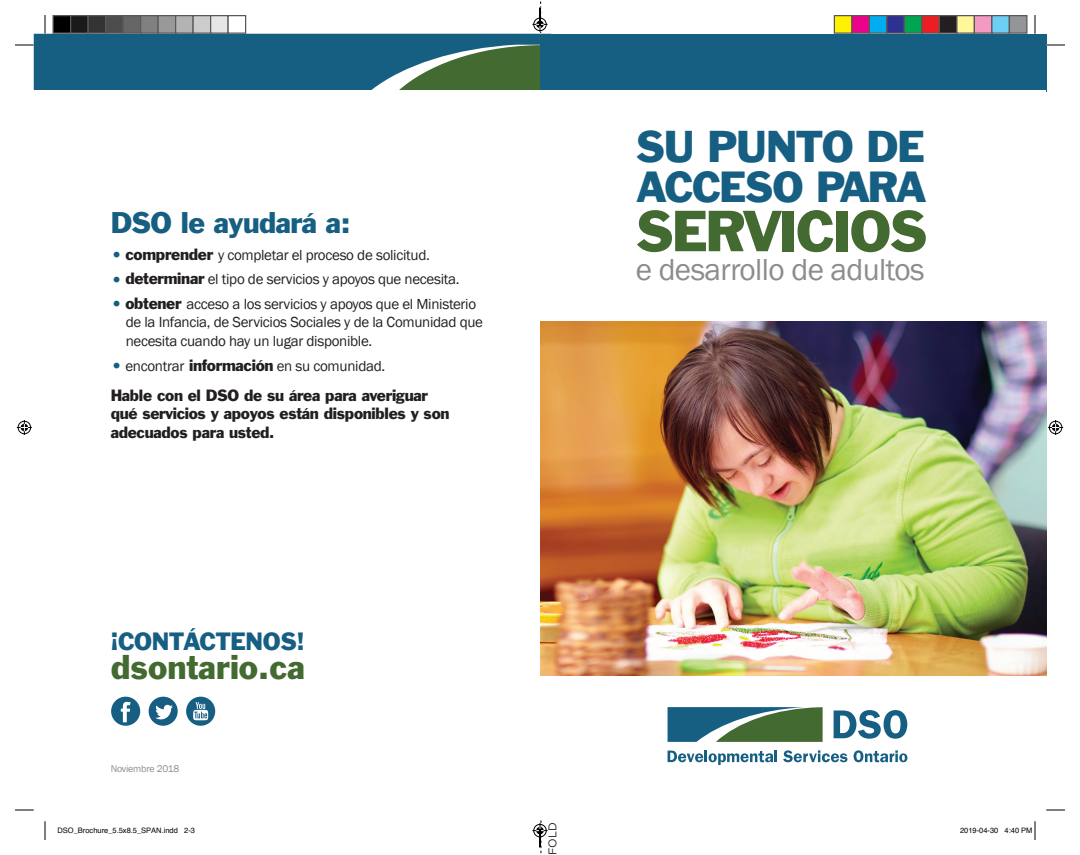
<style>
.page{position:relative;width:1080px;height:855px;background:#fff}
.page>*{position:absolute;margin:0;border:0;box-sizing:border-box;transform-origin:0 0}
.t1{font:53.12px "Franklin Gothic BT";letter-spacing:-.03em;color:#436a31}
.t2{font:41px "Franklin Gothic BT";letter-spacing:-.025em;color:#165f83}
.t3{font:40px "Franklin Gothic BT";letter-spacing:-.025em;color:#165f83}
.t4{font:31.62px "Franklin Gothic BT";color:#436a31}
.t5{font:31.25px "Franklin Gothic";letter-spacing:-.02em;color:#8a8c8f}
.t6{font:27.5px "Franklin Gothic BT";letter-spacing:-.02em;color:#165f83}
.t7{font:23px "Franklin Gothic BT";letter-spacing:-.01em;color:#165f83}
.t8{font:15px/18.8px "Franklin Gothic";letter-spacing:-.02em;color:#231f20}
.t9{font:15px/18.8px "Franklin Gothic BT";letter-spacing:-.02em;color:#231f20}
.t10{font:11.25px "Gotham";color:#231f20}
.t11{font:10px "Franklin Gothic";letter-spacing:-.02em;color:#8a8c8f}
.t12{font:7.5px "Helvetica";color:#000}
.s1{font-family:"Franklin Gothic BT";font-size:20px;color:#165f83}
.s2{font-family:"Franklin Gothic BT"}
</style>
<div class="page">
<img style="left:540px;top:321px;width:506px;height:355px">
<div style="left:540px;top:34px;width:506px;height:58px;background:#165f83"></div>
<svg style="left:668px;top:751px;width:109px;height:14px"></svg>
<svg style="left:783px;top:750px;width:64px;height:12px"></svg>
<svg style="left:854px;top:750px;width:53px;height:12px"></svg>
<svg style="left:834px;top:710px;width:73px;height:29px"></svg>
<svg style="left:668px;top:707px;width:155px;height:35px"></svg>
<div style="left:34px;top:90px;width:1012px;height:18px;background:#fff"></div>
<div style="left:149px;top:697px;width:29px;height:29px;background:#165f83;border-radius:50%"></div>
<svg style="left:155px;top:705px;width:18px;height:14px"></svg>
<div style="left:111px;top:697px;width:29px;height:29px;background:#165f83;border-radius:50%"></div>
<svg style="left:121px;top:702px;width:10px;height:20px"></svg>
<div style="left:186px;top:697px;width:29px;height:29px;background:#165f83;border-radius:50%"></div>
<svg style="left:193px;top:702px;width:15px;height:18px"></svg>
<svg style="left:1046px;top:44px;width:19px;height:2px"></svg>
<svg style="left:15px;top:809px;width:19px;height:2px"></svg>
<svg style="left:1046px;top:809px;width:19px;height:2px"></svg>
<svg style="left:44px;top:821px;width:2px;height:19px"></svg>
<svg style="left:1034px;top:15px;width:2px;height:19px"></svg>
<svg style="left:17px;top:420px;width:15px;height:15px"></svg>
<svg style="left:1048px;top:420px;width:15px;height:15px"></svg>
<div style="left:834px;top:16px;width:18px;height:17px;background:#fff101"></div>
<div style="left:834px;top:15px;width:18px;height:19px;border:1px solid #595959"></div>
<div style="left:852px;top:16px;width:17px;height:17px;background:#ed028c"></div>
<div style="left:851px;top:15px;width:19px;height:19px;border:1px solid #595959"></div>
<div style="left:869px;top:16px;width:18px;height:17px;background:#00aeef"></div>
<div style="left:869px;top:15px;width:19px;height:19px;border:1px solid #595959"></div>
<div style="left:887px;top:16px;width:17px;height:17px;background:#2e3092"></div>
<div style="left:886px;top:15px;width:19px;height:19px;border:1px solid #595959"></div>
<div style="left:904px;top:16px;width:18px;height:17px;background:#00a54f"></div>
<div style="left:904px;top:15px;width:18px;height:19px;border:1px solid #595959"></div>
<div style="left:922px;top:16px;width:17px;height:17px;background:#ee1d23"></div>
<div style="left:921px;top:15px;width:19px;height:19px;border:1px solid #595959"></div>
<div style="left:939px;top:16px;width:18px;height:17px;background:#231f20"></div>
<div style="left:939px;top:15px;width:19px;height:19px;border:1px solid #595959"></div>
<div style="left:957px;top:16px;width:17px;height:17px;background:#fff79a"></div>
<div style="left:956px;top:15px;width:19px;height:19px;border:1px solid #595959"></div>
<div style="left:974px;top:16px;width:18px;height:17px;background:#f499c2"></div>
<div style="left:974px;top:15px;width:18px;height:19px;border:1px solid #595959"></div>
<div style="left:992px;top:16px;width:17px;height:17px;background:#6bcff6"></div>
<div style="left:991px;top:15px;width:19px;height:19px;border:1px solid #595959"></div>
<div style="left:1009px;top:16px;width:18px;height:17px;background:#939598"></div>
<div style="left:1009px;top:15px;width:19px;height:19px;border:1px solid #595959"></div>
<svg style="left:1034px;top:821px;width:2px;height:19px"></svg>
<svg style="left:15px;top:1px;width:536px;height:89px"></svg>
<svg style="left:532px;top:820px;width:16px;height:34px"></svg>
<h3 class="t6" style="left:111px;top:206px;width:242px">DSO le ayudará a:</h3>
<p class="t8" style="left:111px;top:246px;width:321px"><span class="s1">•</span> <span class="s2">comprender</span> y completar el proceso de solicitud.</p>
<p class="t8" style="left:111px;top:270px;width:350px"><span class="s1">•</span> <span class="s2">determinar</span> el tipo de servicios y apoyos que necesita.</p>
<p class="t8" style="left:126px;top:295px;width:359px;text-indent:-15px"><span class="s1">•</span> <span class="s2">obtener</span> acceso a los servicios y apoyos que el Ministerio de la Infancia, de Servicios Sociales y de la Comunidad que necesita cuando hay un lugar disponible.</p>
<p class="t8" style="left:111px;top:356px;width:276px"><span class="s1">•</span> encontrar <span class="s2">información</span> en su comunidad.</p>
<p class="t9" style="left:111px;top:386px;width:340px">Hable con el DSO de su área para averiguar qué servicios y apoyos están disponibles y son adecuados para usted.</p>
<h3 class="t7" style="left:111px;top:628px;width:195px">¡CONTÁCTENOS!</h3>
<h3 class="t4" style="left:111px;top:649px;width:196px">dsontario.ca</h3>
<p class="t11" style="left:111px;top:762px;width:70px">Noviembre 2018</p>
<h2 class="t2" style="left:636px;top:122px;width:290px">SU PUNTO DE</h2>
<h3 class="t3" style="left:638px;top:163px;width:289px">ACCESO PARA</h3>
<h1 class="t1" style="left:636px;top:200px;width:293px">SERVICIOS</h1>
<h3 class="t5" style="left:636px;top:250px;width:290px">e desarrollo de adultos</h3>
<p class="t10" style="left:546px;top:855px;width:34px;rotate:-90deg">FOLD</p>
<p class="t12" style="left:58px;top:824px;width:139px">DSO_Brochure_5.5x8.5_SPAN.indd 2-3</p>
<p class="t12" style="left:960px;top:824px;width:74px">2019-04-30 4:40 PM</p>
</div>
